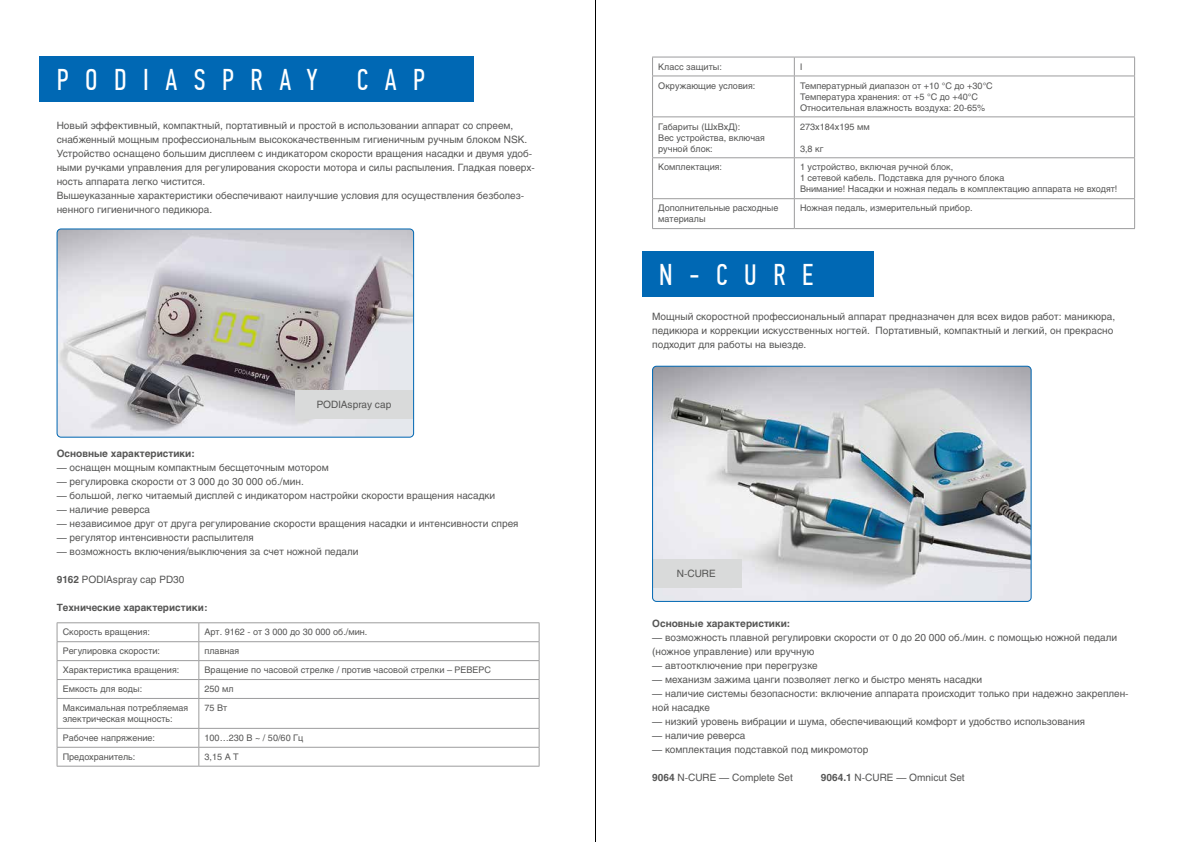
<style>
.page{position:relative;width:1191px;height:842px;background:#fff}
.page>*{position:absolute;margin:0;border:0;box-sizing:border-box;transform-origin:0 0}
.t1{font:30px "PF Din Text Comp Pro";letter-spacing:.55em;color:#fff}
.t2{font:10px/14px "Helios C";color:#565655}
.t3{font:700 10px "Helios C";color:#565655}
.t4{font:700 10px "Helvetica";color:#565655}
.t5{font:9px/11px "Helios C";color:#565655}
.s1{font-weight:700}
</style>
<div class="page">
<img style="left:57px;top:229px;width:356px;height:208px">
<img style="left:652px;top:366px;width:379px;height:235px">
<div style="left:652px;top:559px;width:89px;height:29px;background:#d9dada"></div>
<div style="left:295px;top:390px;width:118px;height:28px;background:#d9dada"></div>
<div style="left:652px;top:366px;width:379px;height:236px;border:1px solid #0068b4;border-radius:4px"></div>
<div style="left:57px;top:229px;width:357px;height:209px;border:1px solid #0068b4;border-radius:4px"></div>
<div style="left:40px;top:57px;width:434px;height:45px;background:#0068b4"></div>
<hr style="left:57px;top:641px;width:142px;height:1px;background:#9c9c9d">
<hr style="left:199px;top:641px;width:340px;height:1px;background:#9c9c9d">
<hr style="left:57px;top:660px;width:142px;height:1px;background:#9c9c9d">
<hr style="left:199px;top:660px;width:340px;height:1px;background:#9c9c9d">
<hr style="left:57px;top:679px;width:142px;height:1px;background:#9c9c9d">
<hr style="left:199px;top:679px;width:340px;height:1px;background:#9c9c9d">
<hr style="left:57px;top:698px;width:142px;height:1px;background:#9c9c9d">
<hr style="left:199px;top:698px;width:340px;height:1px;background:#9c9c9d">
<hr style="left:57px;top:728px;width:142px;height:1px;background:#9c9c9d">
<hr style="left:199px;top:728px;width:340px;height:1px;background:#9c9c9d">
<hr style="left:57px;top:747px;width:142px;height:1px;background:#9c9c9d">
<hr style="left:199px;top:747px;width:340px;height:1px;background:#9c9c9d">
<svg style="left:198px;top:623px;width:1px;height:143px"></svg>
<hr style="left:57px;top:766px;width:142px;height:1px;background:#9c9c9d">
<hr style="left:199px;top:766px;width:340px;height:1px;background:#9c9c9d">
<hr style="left:57px;top:622px;width:142px;height:1px;background:#9c9c9d">
<hr style="left:199px;top:622px;width:340px;height:1px;background:#9c9c9d">
<svg style="left:57px;top:623px;width:1px;height:143px"></svg>
<svg style="left:539px;top:623px;width:1px;height:143px"></svg>
<hr style="left:652px;top:57px;width:142px;height:1px;background:#9c9c9d">
<hr style="left:794px;top:57px;width:341px;height:1px;background:#9c9c9d">
<svg style="left:794px;top:57px;width:1px;height:19px"></svg>
<hr style="left:652px;top:76px;width:142px;height:1px;background:#9c9c9d">
<hr style="left:794px;top:76px;width:341px;height:1px;background:#9c9c9d">
<hr style="left:794px;top:76px;width:1px;height:41px;background:#9c9c9d">
<hr style="left:652px;top:117px;width:142px;height:1px;background:#9c9c9d">
<hr style="left:794px;top:117px;width:341px;height:1px;background:#9c9c9d">
<hr style="left:794px;top:117px;width:1px;height:40px;background:#9c9c9d">
<hr style="left:652px;top:157px;width:142px;height:1px;background:#9c9c9d">
<hr style="left:794px;top:157px;width:341px;height:1px;background:#9c9c9d">
<hr style="left:794px;top:158px;width:1px;height:40px;background:#9c9c9d">
<hr style="left:652px;top:198px;width:142px;height:1px;background:#9c9c9d">
<hr style="left:794px;top:198px;width:341px;height:1px;background:#9c9c9d">
<svg style="left:794px;top:199px;width:1px;height:29px"></svg>
<svg style="left:652px;top:57px;width:1px;height:19px"></svg>
<svg style="left:1134px;top:57px;width:1px;height:19px"></svg>
<hr style="left:652px;top:76px;width:1px;height:41px;background:#9c9c9d">
<hr style="left:1134px;top:76px;width:1px;height:41px;background:#9c9c9d">
<hr style="left:652px;top:117px;width:1px;height:40px;background:#9c9c9d">
<hr style="left:1134px;top:117px;width:1px;height:40px;background:#9c9c9d">
<hr style="left:652px;top:158px;width:1px;height:40px;background:#9c9c9d">
<hr style="left:1134px;top:158px;width:1px;height:40px;background:#9c9c9d">
<svg style="left:652px;top:199px;width:1px;height:29px"></svg>
<svg style="left:1134px;top:199px;width:1px;height:29px"></svg>
<hr style="left:652px;top:228px;width:142px;height:1px;background:#9c9c9d">
<hr style="left:794px;top:228px;width:341px;height:1px;background:#9c9c9d">
<div style="left:642px;top:251px;width:231px;height:46px;background:#0068b4"></div>
<hr style="left:595px;top:0;width:1px;height:842px;background:#000">
<h1 class="t1" style="left:57px;top:63px;width:263px">PODIASPRAY</h1>
<h1 class="t1" style="left:357px;top:63px;width:70px">CAP</h1>
<p class="t2" style="left:57px;top:118px;width:480px">Новый эффективный, компактный, портативный и простой в использовании аппарат со спреем, снабженный мощным профессиональным высококачественным гигиеничным ручным блоком NSK.<br>Устройство оснащено большим дисплеем с индикатором скорости вращения насадки и двумя удоб&shy;ными ручками управления для регулирования скорости мотора и силы распыления. Гладкая поверх&shy;ность аппарата легко чистится.<br>Вышеуказанные характеристики обеспечивают наилучшие условия для осуществления безболез&shy;ненного гигиеничного педикюра.</p>
<p class="t2" style="left:317px;top:397px;width:76px">PODIAspray cap</p>
<p class="t3" style="left:57px;top:448px;width:140px">Основные характеристики:</p>
<p class="t2" style="left:57px;top:460px;width:273px">— оснащен мощным компактным бесщеточным мотором</p>
<p class="t2" style="left:57px;top:474px;width:249px">— регулировка скорости от 3 000 до 30 000 об./мин.</p>
<p class="t2" style="left:57px;top:488px;width:440px">— большой, легко читаемый дисплей с индикатором настройки скорости вращения насадки</p>
<p class="t2" style="left:57px;top:502px;width:95px">— наличие реверса</p>
<p class="t2" style="left:57px;top:516px;width:463px">— независимое друг от друга регулирование скорости вращения насадки и интенсивности спрея</p>
<p class="t2" style="left:57px;top:530px;width:199px">— регулятор интенсивности распылителя</p>
<p class="t2" style="left:57px;top:544px;width:303px">— возможность включения/выключения за счет ножной педали</p>
<p class="t2" style="left:57px;top:572px;width:129px"><span class="s1">9162</span> PODIAspray cap PD30</p>
<p class="t4" style="left:57px;top:599px;width:152px">Технические характеристики:</p>
<p class="t5" style="left:63px;top:627px;width:89px">Скорость вращения:</p>
<p class="t5" style="left:204px;top:627px;width:164px">Арт. 9162 - от 3 000 до 30 000 об./мин.</p>
<p class="t5" style="left:63px;top:646px;width:99px">Регулировка скорости:</p>
<p class="t5" style="left:204px;top:646px;width:36px">плавная</p>
<p class="t5" style="left:63px;top:664px;width:118px">Характеристика вращения:</p>
<p class="t5" style="left:204px;top:664px;width:288px">Вращение по часовой стрелке / против часовой стрелки – РЕВЕРС</p>
<p class="t5" style="left:63px;top:683px;width:81px">Емкость для воды:</p>
<p class="t5" style="left:204px;top:683px;width:31px">250 мл</p>
<p class="t5" style="left:63px;top:702px;width:127px">Максимальная потребляемая электрическая мощность:</p>
<p class="t5" style="left:204px;top:702px;width:24px">75 Вт</p>
<p class="t5" style="left:63px;top:732px;width:94px">Рабочее напряжение:</p>
<p class="t5" style="left:204px;top:732px;width:100px">100…230 В ~ / 50/60 Гц</p>
<p class="t5" style="left:63px;top:751px;width:74px">Предохранитель:</p>
<p class="t5" style="left:204px;top:751px;width:36px">3,15 A T</p>
<p class="t5" style="left:658px;top:61px;width:65px">Класс защиты:</p>
<p class="t5" style="left:800px;top:61px;width:4px">I</p>
<p class="t5" style="left:658px;top:80px;width:99px">Окружающие условия:</p>
<p class="t5" style="left:800px;top:80px;width:194px">Температурный диапазон от +10 °C до +30°С<br>Температура хранения: от +5 °C до +40°C<br>Относительная влажность воздуха: 20-65%</p>
<p class="t5" style="left:658px;top:121px;width:108px">Габариты (ШxВxД):<br>Вес устройства, включая ручной блок:</p>
<p class="t5" style="left:800px;top:121px;width:71px">273x184x195 мм</p>
<p class="t5" style="left:800px;top:143px;width:25px">3,8 кг</p>
<p class="t5" style="left:658px;top:162px;width:65px">Комплектация:</p>
<p class="t5" style="left:800px;top:162px;width:319px">1 устройство, включая ручной блок,<br>1 сетевой кабель. Подставка для ручного блока<br>Внимание! Насадки и ножная педаль в комплектацию аппарата не входят!</p>
<p class="t5" style="left:658px;top:203px;width:122px">Дополнительные расходные материалы</p>
<p class="t5" style="left:800px;top:203px;width:174px">Ножная педаль, измерительный прибор.</p>
<h1 class="t1" style="left:659px;top:258px;width:155px">N-CURE</h1>
<p class="t2" style="left:652px;top:310px;width:464px">Мощный скоростной профессиональный аппарат предназначен для всех видов работ: маникюра, педикюра и коррекции искусственных ногтей. Портативный, компактный и легкий, он прекрасно подходит для работы на выезде.</p>
<p class="t2" style="left:677px;top:566px;width:40px">N-CURE</p>
<p class="t3" style="left:652px;top:618px;width:140px">Основные характеристики:</p>
<p class="t2" style="left:652px;top:631px;width:466px">— возможность плавной регулировки скорости от 0 до 20 000 об./мин. с помощью ножной педали (ножное управление) или вручную</p>
<p class="t2" style="left:652px;top:659px;width:167px">— автоотключение при перегрузке</p>
<p class="t2" style="left:652px;top:673px;width:332px">— механизм зажима цанги позволяет легко и быстро менять насадки</p>
<p class="t2" style="left:652px;top:687px;width:478px">— наличие системы безопасности: включение аппарата происходит только при надежно закреплен&shy;ной насадке</p>
<p class="t2" style="left:652px;top:715px;width:434px">— низкий уровень вибрации и шума, обеспечивающий комфорт и удобство использования</p>
<p class="t2" style="left:652px;top:729px;width:95px">— наличие реверса</p>
<p class="t2" style="left:652px;top:743px;width:218px">— комплектация подставкой под микромотор</p>
<p class="t2" style="left:652px;top:771px;width:142px"><span class="s1">9064</span> N-CURE — Complete Set</p>
<p class="t2" style="left:821px;top:771px;width:145px"><span class="s1">9064.1</span> N-CURE — Omnicut Set</p>
</div>
